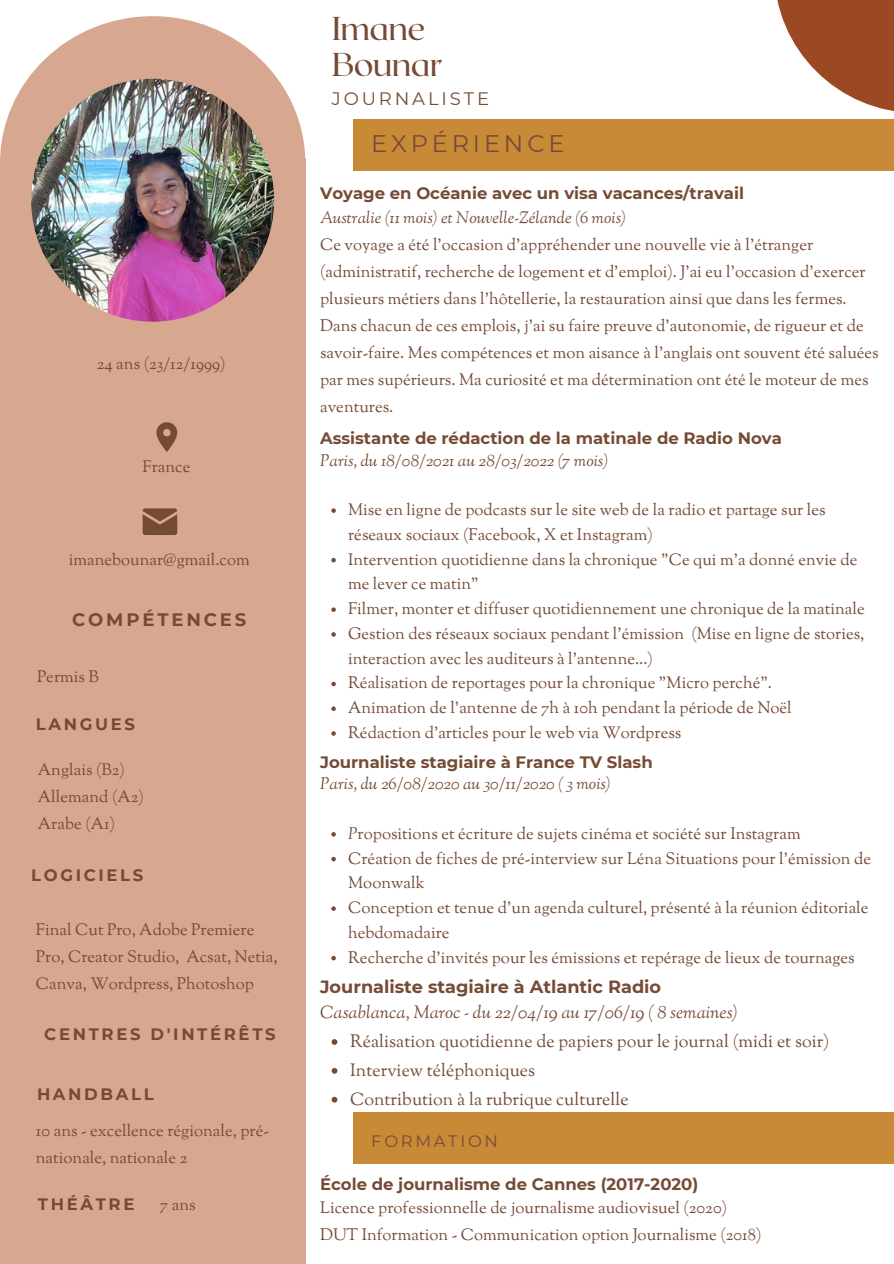
<style>
.page{position:relative;width:894px;height:1264px;background:#fff}
.page>*{position:absolute;margin:0;border:0;box-sizing:border-box;transform-origin:0 0}
.t1{font:33px/36px "Roxborough CF";letter-spacing:-.02em;color:#764b36}
.t2{font:24px "Montserrat";letter-spacing:.16em;color:#764b36}
.t3{font:18px "Montserrat";letter-spacing:.16em;color:#764b36}
.t4{font:700 18px "Montserrat";letter-spacing:.16em;color:#764b36}
.t5{font:17.7px "Sorts Mill Goudy";color:#764b36}
.t6{font:italic 17.7px "Sorts Mill Goudy";color:#764b36}
.t7{font:700 17.7px "Montserrat";color:#764b36}
.t8{font:16.5px/27px "Sorts Mill Goudy";color:#764b36}
.t9{font:700 16.5px "Montserrat";color:#764b36}
.t10{font:italic 16.5px "Sorts Mill Goudy";color:#764b36}
.t11{font:700 16.5px "Montserrat";letter-spacing:.16em;color:#764b36}
.t12{font:16.5px "Montserrat";letter-spacing:.16em;color:#764b36}
.s1{font-style:italic}
</style>
<div class="page">
<div style="left:353px;top:119px;width:540px;height:51px;background:#c88a36"></div>
<div style="left:0;top:159px;width:305px;height:1104px;background:#d8a790"></div>
<div style="left:0;top:16px;width:305px;height:294px;background:#d8a790;border-radius:50%"></div>
<img style="left:31px;top:79px;width:243px;height:243px;border-radius:50%">
<div style="left:353px;top:1112px;width:540px;height:52px;background:#c88a36"></div>
<svg style="left:143px;top:508px;width:34px;height:27px"></svg>
<svg style="left:156px;top:422px;width:21px;height:29px"></svg>
<svg style="left:777px;top:0;width:116px;height:111px;fill:#9b4922"></svg>
<svg style="left:331px;top:508px;width:5px;height:5px"></svg>
<svg style="left:331px;top:558px;width:5px;height:4px"></svg>
<svg style="left:331px;top:607px;width:5px;height:5px"></svg>
<svg style="left:331px;top:632px;width:5px;height:4px"></svg>
<svg style="left:331px;top:681px;width:5px;height:5px"></svg>
<svg style="left:331px;top:706px;width:5px;height:5px"></svg>
<svg style="left:331px;top:731px;width:5px;height:4px"></svg>
<svg style="left:331px;top:832px;width:5px;height:4px"></svg>
<svg style="left:331px;top:856px;width:5px;height:5px"></svg>
<svg style="left:331px;top:906px;width:5px;height:4px"></svg>
<svg style="left:331px;top:955px;width:5px;height:5px"></svg>
<svg style="left:331px;top:1039px;width:6px;height:5px"></svg>
<svg style="left:331px;top:1068px;width:6px;height:5px"></svg>
<svg style="left:331px;top:1096px;width:6px;height:6px"></svg>
<p class="t8" style="left:97px;top:352px;width:130px">24 ans (23/12/1999)</p>
<p class="t8" style="left:142px;top:454px;width:49px">France</p>
<p class="t8" style="left:69px;top:547px;width:182px">imanebounar@gmail.com</p>
<p class="t4" style="left:72px;top:608px;width:176px">COMPÉTENCES</p>
<p class="t8" style="left:37px;top:664px;width:63px">Permis B</p>
<h3 class="t11" style="left:36px;top:713px;width:101px">LANGUES</h3>
<h3 class="t8" style="left:38px;top:757px;width:88px">Anglais (B2)</h3>
<p class="t8" style="left:38px;top:784px;width:107px">Allemand (A2)</p>
<p class="t8" style="left:38px;top:811px;width:79px">Arabe (A1)</p>
<p class="t11" style="left:31px;top:865px;width:114px">LOGICIELS</p>
<h3 class="t8" style="left:36px;top:917px;width:243px">Final Cut Pro, Adobe Premiere<br>Pro, Creator Studio, Acsat, Netia,<br>Canva, Wordpress, Photoshop</h3>
<h3 class="t11" style="left:44px;top:1024px;width:233px">CENTRES D'INTÉRÊTS</h3>
<p class="t11" style="left:37px;top:1083px;width:118px">HANDBALL</p>
<h3 class="t8" style="left:36px;top:1118px;width:234px">10 ans - excellence régionale, pré&shy;nationale, nationale 2</h3>
<p class="t11" style="left:38px;top:1194px;width:98px">THÉÂTRE</p>
<h1 class="t8" style="left:160px;top:1192px;width:37px">7 ans</h1>
<p class="t1" style="left:332px;top:9px;width:112px">Imane<br>Bounar</p>
<p class="t3" style="left:332px;top:88px;width:159px">JOURNALISTE</p>
<p class="t2" style="left:371px;top:129px;width:195px">EXPÉRIENCE</p>
<p class="t9" style="left:320px;top:183px;width:425px">Voyage en Océanie avec un visa vacances/travail</p>
<p class="t10" style="left:320px;top:207px;width:307px">Australie (11 mois) et Nouvelle-Zélande (6 mois)</p>
<p class="t8" style="left:320px;top:232px;width:560px">Ce voyage a été l’occasion d’appréhender une nouvelle vie à l’étranger (administratif, recherche de logement et d’emploi). J’ai eu l’occasion d’exercer plusieurs métiers dans l’hôtellerie, la restauration ainsi que dans les fermes.<br>Dans chacun de ces emplois, j’ai su faire preuve d'autonomie, de rigueur et de savoir-faire. Mes compétences et mon aisance à l’anglais ont souvent été saluées par mes supérieurs. Ma curiosité et ma détermination ont été le moteur de mes aventures.</p>
<p class="t9" style="left:320px;top:428px;width:463px">Assistante de rédaction de la matinale de Radio Nova</p>
<p class="t10" style="left:320px;top:450px;width:289px">Paris, du 18/08/2021 au 28/03/2022 (7 mois)</p>
<p class="t8" style="left:348px;top:499px;width:479px;line-height:24.8px">Mise en ligne de podcasts sur le site web de la radio et partage sur les réseaux sociaux (Facebook, X et Instagram)</p>
<p class="t8" style="left:348px;top:548px;width:510px;line-height:24.8px">Intervention quotidienne dans la chronique "Ce qui m'a donné envie de me lever ce matin"</p>
<p class="t8" style="left:348px;top:596px;width:518px">Filmer, monter et diffuser quotidiennement une chronique de la matinale</p>
<p class="t8" style="left:348px;top:622px;width:517px;line-height:24.8px">Gestion des réseaux sociaux pendant l'émission (Mise en ligne de stories, interaction avec les auditeurs à l’antenne...)</p>
<p class="t8" style="left:348px;top:671px;width:425px">Réalisation de reportages pour la chronique "Micro perché".</p>
<p class="t8" style="left:348px;top:695px;width:445px">Animation de l'antenne de 7h à 10h pendant la période de Noël</p>
<p class="t8" style="left:348px;top:720px;width:334px">Rédaction d'articles pour le web via Wordpress</p>
<p class="t9" style="left:320px;top:752px;width:334px">Journaliste stagiaire à France TV Slash</p>
<p class="t10" style="left:320px;top:773px;width:292px">Paris, du 26/08/2020 au 30/11/2020 ( 3 mois)</p>
<p class="t8" style="left:348px;top:821px;width:454px"><span class="s1">P</span>ropositions et écriture de sujets cinéma et société sur Instagram</p>
<p class="t8" style="left:348px;top:847px;width:524px;line-height:24.8px">Création de fiches de pré-interview sur Léna Situations pour l'émission de<br>Moonwalk</p>
<p class="t8" style="left:348px;top:896px;width:522px;line-height:24.8px">Conception et tenue d'un agenda culturel, présenté à la réunion éditoriale hebdomadaire</p>
<p class="t8" style="left:348px;top:945px;width:508px">Recherche d'invités pour les émissions et repérage de lieux de tournages</p>
<p class="t7" style="left:320px;top:975px;width:342px">Journaliste stagiaire à Atlantic Radio</p>
<p class="t6" style="left:320px;top:1001px;width:419px">Casablanca, Maroc - du 22/04/19 au 17/06/19 ( 8 semaines)</p>
<p class="t5" style="left:350px;top:1030px;width:480px">Réalisation quotidienne de papiers pour le journal (midi et soir)</p>
<h4 class="t5" style="left:350px;top:1059px;width:186px">Interview téléphoniques</h4>
<p class="t5" style="left:350px;top:1087px;width:280px">Contribution à la rubrique culturelle</p>
<h3 class="t12" style="left:371px;top:1130px;width:128px">FORMATION</h3>
<h4 class="t9" style="left:320px;top:1173px;width:379px">École de journalisme de Cannes (2017-2020)</h4>
<h2 class="t8" style="left:320px;top:1195px;width:408px">Licence professionnelle de journalisme audiovisuel (2020)</h2>
<p class="t8" style="left:320px;top:1222px;width:442px">DUT Information - Communication option Journalisme (2018)</p>
</div>
